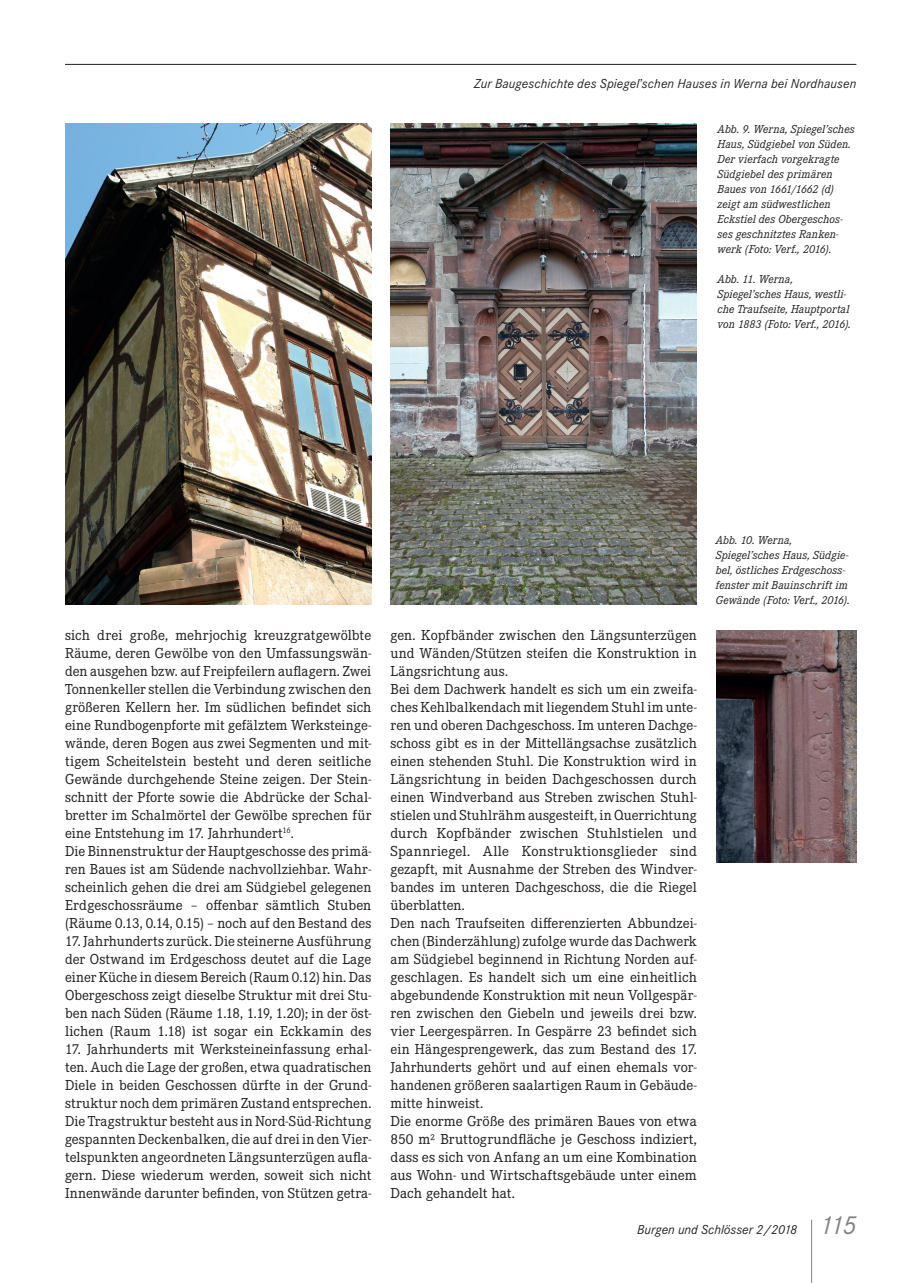
<style>
.page{position:relative;width:913px;height:1283px;background:#fff}
.page>*{position:absolute;margin:0;border:0;box-sizing:border-box;transform-origin:0 0}
.t1{font:15px/18px "Corporate E";letter-spacing:.005em;color:#231f20}
.t2{font:italic 13.5px "Corporate S";letter-spacing:.005em;color:#231f20}
.t3{font:italic 12px/15px "Corporate E";letter-spacing:.005em;color:#231f20}
.s1{font-family:"Corporate E";font-style:normal}
.s2{font-size:27px;color:#808285}
</style>
<div class="page">
<hr style="left:811px;top:1219px;width:1px;height:63px;background:#808285">
<hr style="left:65px;top:64px;width:791px;height:1px;background:#231f20">
<img style="left:65px;top:124px;width:306px;height:480px">
<img style="left:716px;top:630px;width:140px;height:232px">
<img style="left:390px;top:123px;width:306px;height:481px">
<p class="t2" style="left:474px;top:76px;width:384px">Zur Baugeschichte des Spiegel<span class="s1">ʼ</span>schen Hauses in Werna bei Nordhausen</p>
<p class="t3" style="left:717px;top:121px;width:139px">Abb. 9. Werna, Spiegel’sches<br>Haus, Südgiebel von Süden.<br>Der vierfach vorgekragte<br>Südgiebel des primären<br>Baues von 1661/1662 (d) zeigt am südwestlichen<br>Eckstiel des Obergeschos&shy;ses geschnitztes Ranken&shy;werk (Foto: Verf., 2016).</p>
<p class="t3" style="left:717px;top:271px;width:135px">Abb. 11. Werna,<br>Spiegel’sches Haus, westli&shy;che Traufseite, Hauptportal von 1883 (Foto: Verf., 2016).</p>
<p class="t1" style="left:65px;top:626px;width:308px">sich drei große, mehrjochig kreuzgratgewölbte Räume, deren Gewölbe von den Umfassungswän&shy;den ausgehen bzw. auf Freipfeilern auflagern. Zwei Tonnenkeller stellen die Verbindung zwischen den größeren Kellern her. Im südlichen befindet sich eine Rundbogenpforte mit gefälztem Werksteinge&shy;wände, deren Bogen aus zwei Segmenten und mit&shy;tigem Scheitelstein besteht und deren seitliche Gewände durchgehende Steine zeigen. Der Stein&shy;schnitt der Pforte sowie die Abdrücke der Schal&shy;bretter im Schalmörtel der Gewölbe sprechen für eine Entstehung im 17. Jahrhundert<sup>16</sup>.<br>Die Binnenstruktur der Hauptgeschosse des primä&shy;ren Baues ist am Südende nachvollziehbar. Wahr&shy;scheinlich gehen die drei am Südgiebel gelegenen Erdgeschossräume – offenbar sämtlich Stuben (Räume 0.13, 0.14, 0.15) – noch auf den Bestand des</p>
<p class="t1" style="left:65px;top:932px;width:308px;text-align:justify">17. Jahrhunderts zurück. Die steinerne Ausführung der Ostwand im Erdgeschoss deutet auf die Lage einer Küche in diesem Bereich (Raum 0.12) hin. Das Obergeschoss zeigt dieselbe Struktur mit drei Stu&shy;ben nach Süden (Räume 1.18, 1.19, 1.20); in der öst&shy;lichen (Raum 1.18) ist sogar ein Eckkamin des</p>
<p class="t1" style="left:65px;top:1040px;width:308px;text-align:justify">17. Jahrhunderts mit Werksteineinfassung erhal&shy;ten. Auch die Lage der großen, etwa quadratischen Diele in beiden Geschossen dürfte in der Grund&shy;struktur noch dem primären Zustand entsprechen.<br>Die Tragstruktur besteht aus in Nord-Süd-Richtung gespannten Deckenbalken, die auf drei in den Vier&shy;telspunkten angeordneten Längsunterzügen aufla&shy;gern. Diese wiederum werden, soweit sich nicht Innenwände darunter befinden, von Stützen getra-</p>
<p class="t1" style="left:390px;top:626px;width:308px">gen. Kopfbänder zwischen den Längsunterzügen und Wänden/Stützen steifen die Konstruktion in Längsrichtung aus.<br>Bei dem Dachwerk handelt es sich um ein zweifa&shy;ches Kehlbalkendach mit liegendem Stuhl im unte&shy;ren und oberen Dachgeschoss. Im unteren Dachge&shy;schoss gibt es in der Mittellängsachse zusätzlich einen stehenden Stuhl. Die Konstruktion wird in Längsrichtung in beiden Dachgeschossen durch einen Windverband aus Streben zwischen Stuhl&shy;stielen und Stuhlrähm ausgesteift, in Querrichtung durch Kopfbänder zwischen Stuhlstielen und Spannriegel. Alle Konstruktionsglieder sind gezapft, mit Ausnahme der Streben des Windver&shy;bandes im unteren Dachgeschoss, die die Riegel überblatten.<br>Den nach Traufseiten differenzierten Abbundzei&shy;chen (Binderzählung) zufolge wurde das Dachwerk am Südgiebel beginnend in Richtung Norden auf&shy;geschlagen. Es handelt sich um eine einheitlich abgebundende Konstruktion mit neun Vollgespär&shy;ren zwischen den Giebeln und jeweils drei bzw. vier Leergespärren. In Gespärre 23 befindet sich ein Hängesprengewerk, das zum Bestand des 17.<br>Jahrhunderts gehört und auf einen ehemals vor&shy;handenen größeren saalartigen Raum in Gebäude&shy;mitte hinweist.<br>Die enorme Größe des primären Baues von etwa 850 m² Bruttogrundfläche je Geschoss indiziert, dass es sich von Anfang an um eine Kombination aus Wohn- und Wirtschaftsgebäude unter einem Dach gehandelt hat.</p>
<p class="t3" style="left:715px;top:533px;width:135px">Abb. 10. Werna,<br>Spiegel’sches Haus, Südgie&shy;bel, östliches Erdgeschoss&shy;fenster mit Bauinschrift im<br>Gewände (Foto: Verf., 2016).</p>
<p class="t2" style="left:637px;top:1222px;width:220px">Burgen und Schlösser 2/2018 <span class="s2">115</span></p>
</div>
